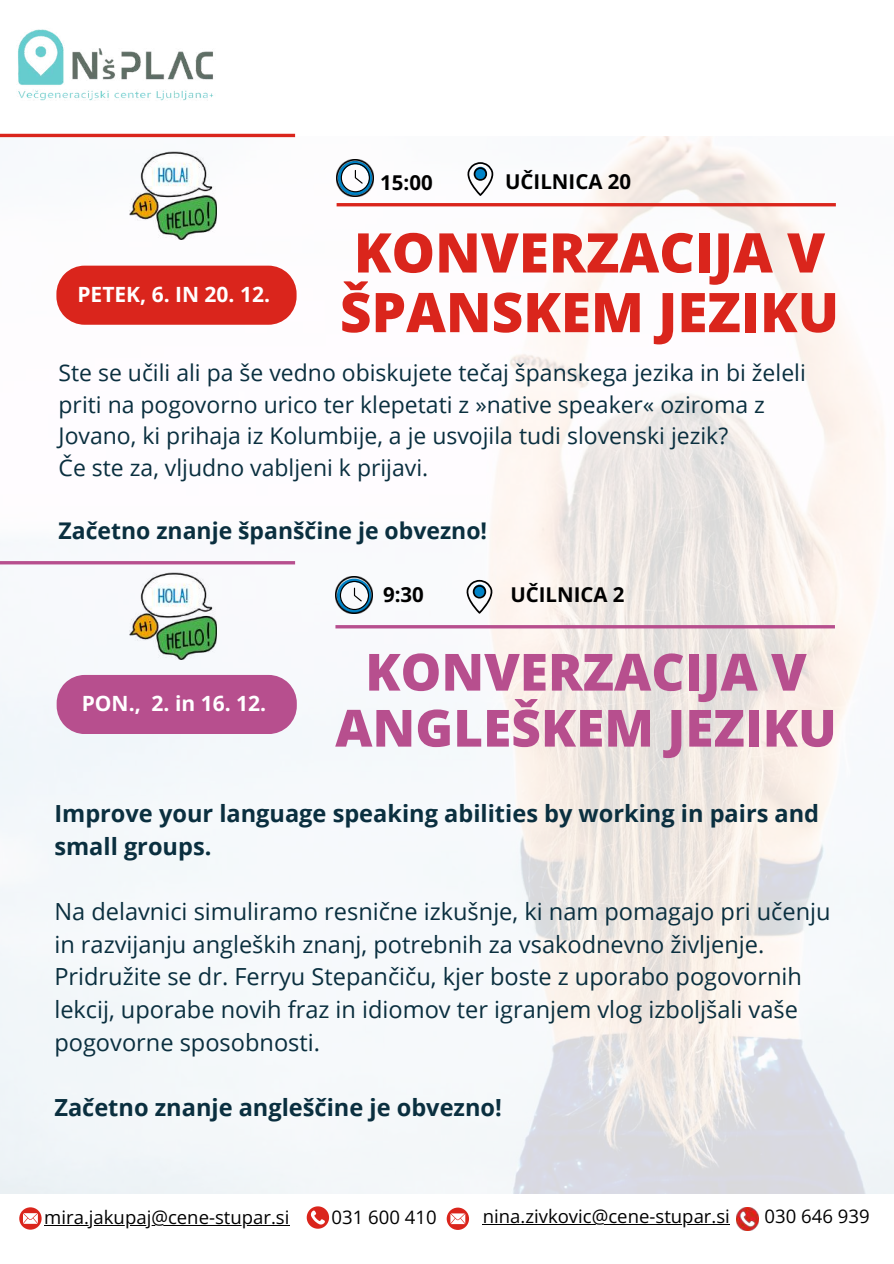
<style>
.page{position:relative;width:894px;height:1264px;background:#fff}
.page>*{position:absolute;margin:0;border:0;box-sizing:border-box;transform-origin:0 0}
.t1{font:800 54.75px/59.7px "Open Sans";color:#da251c}
.t2{font:800 51.3px/55.9px "Open Sans";color:#b74f8e;text-align:center}
.t3{font:23.55px/32.7px "Open Sans";color:#0a2f3f}
.t4{font:700 23.55px/32.7px "Open Sans";color:#0a2f3f}
.t5{font:22.95px/31.5px "Open Sans";color:#0a2f3f}
.t6{font:700 22.95px "Open Sans";color:#0a2f3f}
.t7{font:700 21px "Open Sans";color:#fff}
.t8{font:700 20.4px "Open Sans";color:#000}
.t9{font:18.6px "Open Sans";color:#000}
</style>
<div class="page">
<img style="left:0;top:135px;width:893px;height:1058px">
<div style="left:56px;top:266px;width:240px;height:59px;background:#da251c"></div>
<img style="left:18px;top:29px;width:195px;height:72px">
<hr style="left:0;top:134px;width:295px;height:3px;background:#da251c">
<svg style="left:19px;top:1207px;width:23px;height:22px"></svg>
<svg style="left:306px;top:1206px;width:23px;height:22px"></svg>
<svg style="left:446px;top:1207px;width:23px;height:22px"></svg>
<img style="left:736px;top:1207px;width:22px;height:23px">
<hr style="left:44px;top:1225px;width:245px;height:1px;background:#000">
<hr style="left:0;top:561px;width:295px;height:3px;background:#b74f8e">
<div style="left:57px;top:675px;width:240px;height:59px;background:#b74f8e"></div>
<img style="left:129px;top:572px;width:88px;height:88px">
<img style="left:336px;top:159px;width:37px;height:37px">
<svg style="left:338px;top:161px;width:34px;height:34px"></svg>
<svg style="left:467px;top:162px;width:26px;height:34px"></svg>
<hr style="left:336px;top:203px;width:499px;height:3px;background:#da251c">
<img style="left:335px;top:577px;width:38px;height:37px">
<svg style="left:337px;top:578px;width:34px;height:35px"></svg>
<svg style="left:466px;top:580px;width:26px;height:33px"></svg>
<hr style="left:335px;top:625px;width:499px;height:3px;background:#b74f8e">
<img style="left:129px;top:151px;width:88px;height:88px">
<hr style="left:482px;top:1224px;width:247px;height:1px;background:#000">
<p class="t7" style="left:77px;top:279px;width:194px">PETEK, 6. IN 20. 12.</p>
<p class="t8" style="left:380px;top:168px;width:54px">15:00</p>
<p class="t8" style="left:505px;top:167px;width:127px">UČILNICA 20</p>
<h1 class="t1" style="left:340px;top:221px;width:500px">KONVERZACIJA V<br>ŠPANSKEM JEZIKU</h1>
<p class="t5" style="left:59px;top:356px;width:748px">Ste se učili ali pa še vedno obiskujete tečaj španskega jezika in bi želeli priti na pogovorno urico ter klepetati z »native speaker« oziroma z Jovano, ki prihaja iz Kolumbije, a je usvojila tudi slovenski jezik?<br>Če ste za, vljudno vabljeni k prijavi.</p>
<p class="t6" style="left:59px;top:514px;width:430px">Začetno znanje španščine je obvezno!</p>
<p class="t7" style="left:82px;top:688px;width:186px">PON., 2. in 16. 12.</p>
<p class="t8" style="left:383px;top:580px;width:42px">9:30</p>
<p class="t8" style="left:510px;top:580px;width:116px">UČILNICA 2</p>
<h2 class="t2" style="left:335px;top:642px;width:503px">KONVERZACIJA V<br>ANGLEŠKEM JEZIKU</h2>
<p class="t4" style="left:54px;top:796px;width:766px">Improve your language speaking abilities by working in pairs and small groups.</p>
<p class="t3" style="left:54px;top:894px;width:777px">Na delavnici simuliramo resnične izkušnje, ki nam pomagajo pri učenju in razvijanju angleških znanj, potrebnih za vsakodnevno življenje.<br>Pridružite se dr. Ferryu Stepančiču, kjer boste z uporabo pogovornih lekcij, uporabe novih fraz in idiomov ter igranjem vlog izboljšali vaše pogovorne sposobnosti.</p>
<p class="t4" style="left:54px;top:1090px;width:449px">Začetno znanje angleščine je obvezno!</p>
<p class="t9" style="left:44px;top:1204px;width:246px">mira.jakupaj@cene-stupar.si</p>
<p class="t9" style="left:331px;top:1203px;width:106px">031 600 410</p>
<p class="t9" style="left:482px;top:1203px;width:248px">nina.zivkovic@cene-stupar.si</p>
<p class="t9" style="left:764px;top:1203px;width:106px">030 646 939</p>
</div>
